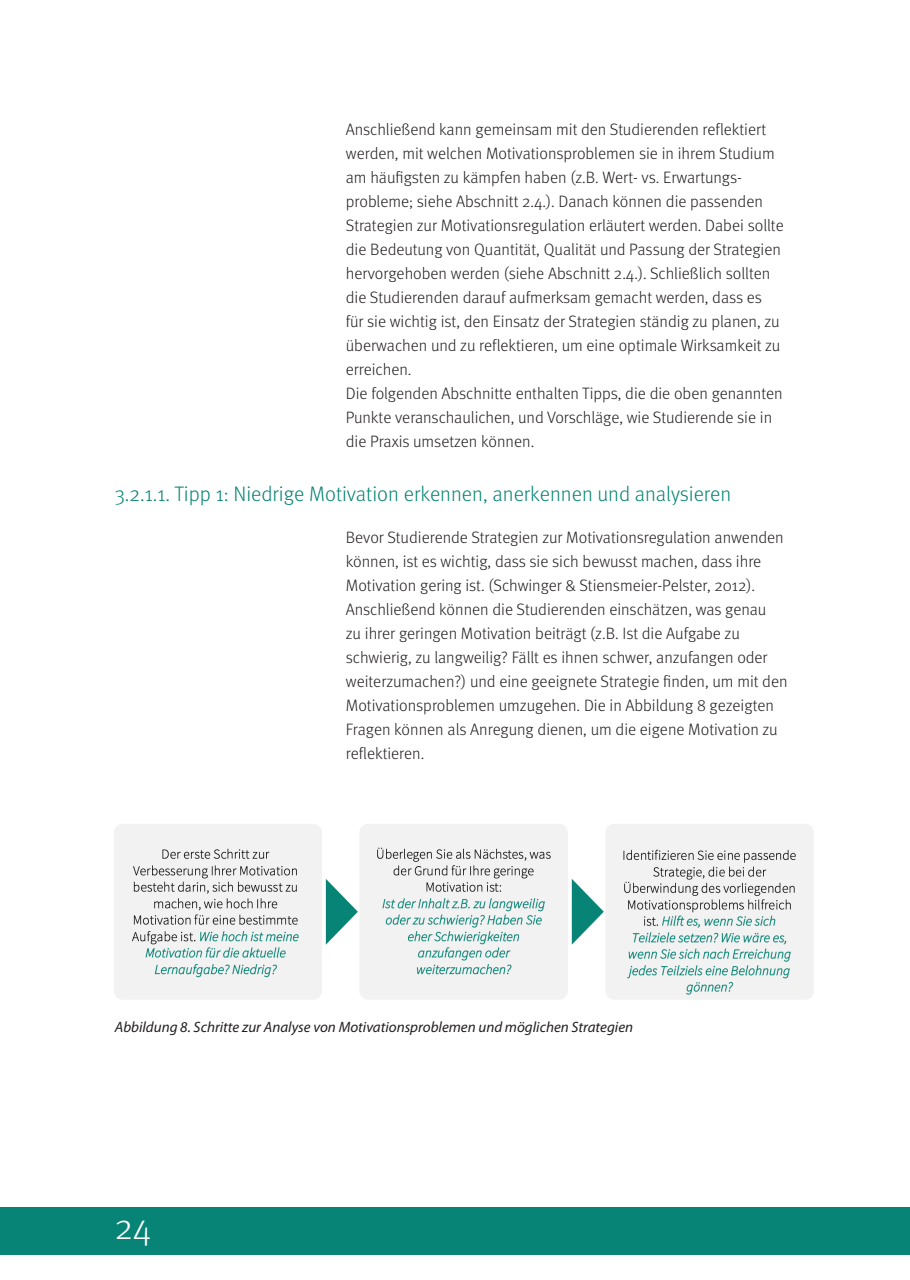
<style>
.page{position:relative;width:910px;height:1280px;background:#fff}
.page>*{position:absolute;margin:0;border:0;box-sizing:border-box;transform-origin:0 0}
.t1{font:300 36px "Meta Pro";color:#fff}
.unterkapitel_links{font:300 21px "Meta Pro";color:#078475}
.Brot{font:300 16.5px/24px "Meta Pro";color:#231f20}
.Bildunterschrift{font:italic 15px "Myriad Pro";color:#231f20}
</style>
<div class="page">
<div style="left:0;top:1207px;width:910px;height:47px;background:#078475"></div>
<img style="left:114px;top:824px;width:700px;height:175px">
<p class="Brot" style="left:346px;top:116px;width:439px">Anschließend kann gemeinsam mit den Studierenden reflektiert werden, mit welchen Motivationsproblemen sie in ihrem Studium am häufigsten zu kämpfen haben (z.B. Wert- vs. Erwartungs&shy;probleme; siehe Abschnitt 2.4.). Danach können die passenden Strategien zur Motivationsregulation erläutert werden. Dabei sollte die Bedeutung von Quantität, Qualität und Passung der Strategien hervorgehoben werden (siehe Abschnitt 2.4.). Schließlich sollten die Studierenden darauf aufmerksam gemacht werden, dass es<br>für sie wichtig ist, den Einsatz der Strategien ständig zu planen, zu überwachen und zu reflektieren, um eine optimale Wirksamkeit zu erreichen.</p>
<p class="Brot" style="left:346px;top:380px;width:438px">Die folgenden Abschnitte enthalten Tipps, die die oben genannten<br>Punkte veranschaulichen, und Vorschläge, wie Studierende sie in die Praxis umsetzen können.</p>
<p class="unterkapitel_links" style="left:115px;top:478px;width:618px">3.2.1.1. Tipp 1: Niedrige Motivation erkennen, anerkennen und analysieren</p>
<p class="Brot" style="left:346px;top:524px;width:443px">Bevor Studierende Strategien zur Motivationsregulation anwenden können, ist es wichtig, dass sie sich bewusst machen, dass ihre Motivation gering ist. (Schwinger &amp; Stiensmeier-Pelster, 2012).<br>Anschließend können die Studierenden einschätzen, was genau<br>zu ihrer geringen Motivation beiträgt (z.B. Ist die Aufgabe zu schwierig, zu langweilig? Fällt es ihnen schwer, anzufangen oder weiterzumachen?) und eine geeignete Strategie finden, um mit den Motivationsproblemen umzugehen. Die in Abbildung 8 gezeigten Fragen können als Anregung dienen, um die eigene Motivation zu reflektieren.</p>
<p class="Bildunterschrift" style="left:115px;top:1018px;width:520px">Abbildung 8. Schritte zur Analyse von Motivationsproblemen und möglichen Strategien</p>
<h1 class="t1" style="left:115px;top:1200px;width:38px">24</h1>
</div>
